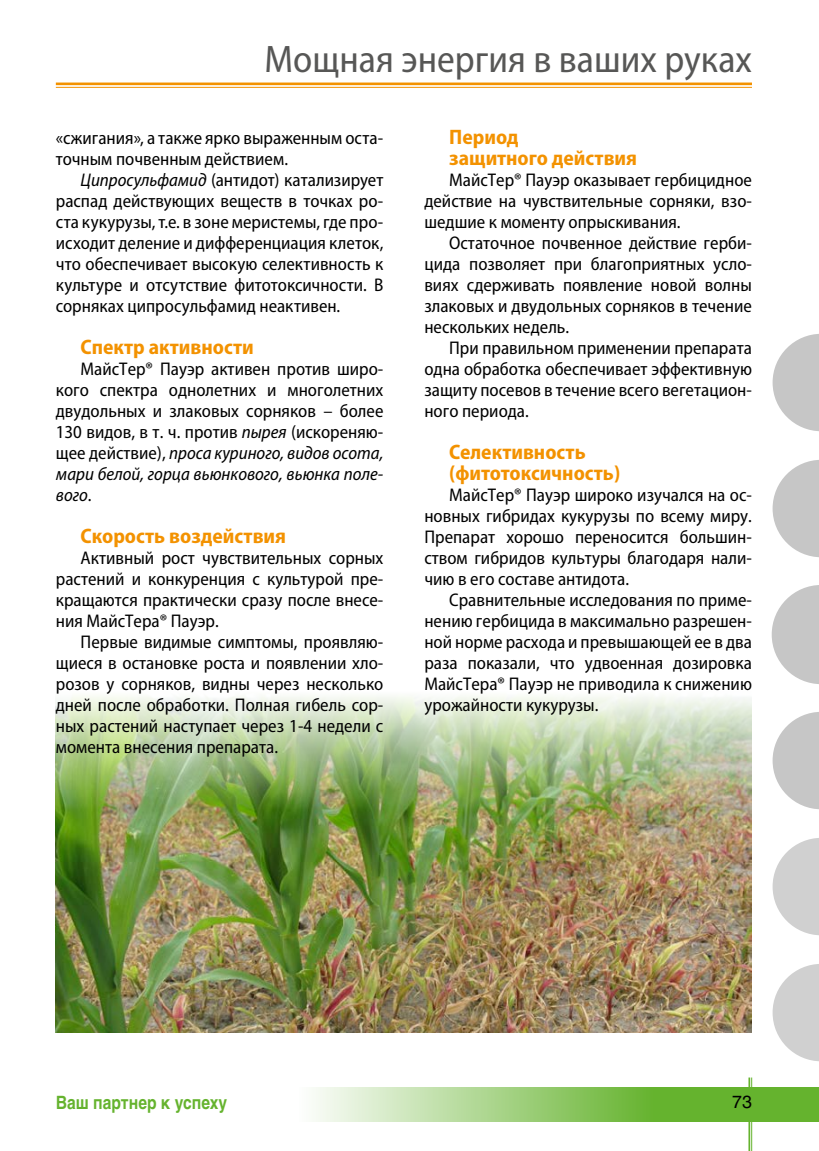
<style>
.page{position:relative;width:819px;height:1151px;background:#fff}
.page>*{position:absolute;margin:0;border:0;box-sizing:border-box;transform-origin:0 0}
.t1{font:semi-condensed 38.5px "Myriad Pro";color:#575756}
.t2{font:700 semi-condensed 21px/21px "Myriad Pro";color:#f39200}
.t3{font:semi-condensed 18.38px/21px "Myriad Pro";color:#000;text-align:justify}
.t4{font:700 18.38px "Helvetica C";color:#65b32e;scale:.85 1}
.t5{font:17.5px "Helios";color:#000}
.s1{font-style:italic}
</style>
<div class="page">
<svg style="left:315px;top:1087px;width:504px;height:34px;background:#96cb71"></svg>
<hr style="left:748px;top:1077px;width:2px;height:74px;background:#65b32e">
<hr style="left:751px;top:1077px;width:1px;height:74px;background:#65b32e">
<svg style="left:772px;top:838px;width:47px;height:97px"></svg>
<svg style="left:772px;top:964px;width:47px;height:97px"></svg>
<svg style="left:772px;top:712px;width:47px;height:97px"></svg>
<svg style="left:771px;top:585px;width:48px;height:99px"></svg>
<svg style="left:772px;top:460px;width:47px;height:97px"></svg>
<svg style="left:772px;top:334px;width:47px;height:97px"></svg>
<img style="left:56px;top:696px;width:696px;height:337px">
<hr style="left:56px;top:87px;width:696px;height:1px;background:#f39200">
<hr style="left:56px;top:83px;width:696px;height:2px;background:#f39200">
<h1 class="t1" style="left:264px;top:38px;width:489px">Мощная энергия в ваших руках</h1>
<p class="t3" style="left:56px;top:128px;width:329px">«сжигания», а также ярко выраженным оста&shy;точным почвенным действием.</p>
<p class="t3" style="left:56px;top:170px;width:329px;text-indent:25px"><span class="s1">Ципросульфамид</span> (антидот) катализирует распад действующих веществ в точках ро&shy;ста кукурузы, т.е. в зоне меристемы, где про&shy;исходит деление и дифференциация клеток, что обеспечивает высокую селективность к культуре и отсутствие фитотоксичности. В сорняках ципросульфамид неактивен.</p>
<p class="t2" style="left:81px;top:337px;width:175px">Спектр активности</p>
<p class="t3" style="left:56px;top:359px;width:329px;text-indent:25px">МайсТер® Пауэр активен против широ&shy;кого спектра однолетних и многолетних двудольных и злаковых сорняков – более 130 видов, в т. ч. против <span class="s1">пырея</span> (искореняю&shy;щее действие), <span class="s1">проса куриного, видов осота, мари белой, горца вьюнкового, вьюнка поле&shy;вого</span>.</p>
<p class="t2" style="left:81px;top:526px;width:207px">Скорость воздействия</p>
<p class="t3" style="left:56px;top:548px;width:329px;text-indent:25px">Активный рост чувствительных сорных растений и конкуренция с культурой пре&shy;кращаются практически сразу после внесе&shy;ния МайсТера® Пауэр.</p>
<p class="t3" style="left:56px;top:632px;width:329px;text-indent:25px">Первые видимые симптомы, проявляю&shy;щиеся в остановке роста и появлении хло&shy;розов у сорняков, видны через несколько дней после обработки. Полная гибель сор&shy;ных растений наступает через 1-4 недели с момента внесения препарата.</p>
<p class="t2" style="left:449px;top:127px;width:189px">Период<br>защитного действия</p>
<p class="t3" style="left:424px;top:170px;width:329px;text-indent:25px">МайсТер® Пауэр оказывает гербицидное действие на чувствительные сорняки, взо&shy;шедшие к моменту опрыскивания.</p>
<p class="t3" style="left:424px;top:233px;width:329px;text-indent:25px">Остаточное почвенное действие герби&shy;цида позволяет при благоприятных усло&shy;виях сдерживать появление новой волны злаковых и двудольных сорняков в течение нескольких недель.</p>
<p class="t3" style="left:424px;top:338px;width:329px;text-indent:25px">При правильном применении препарата одна обработка обеспечивает эффективную защиту посевов в течение всего вегетацион&shy;ного периода.</p>
<p class="t2" style="left:449px;top:442px;width:172px">Селективность (фитотоксичность)</p>
<p class="t3" style="left:424px;top:485px;width:329px;text-indent:25px">МайсТер® Пауэр широко изучался на ос&shy;новных гибридах кукурузы по всему миру.<br>Препарат хорошо переносится большин&shy;ством гибридов культуры благодаря нали&shy;чию в его составе антидота.</p>
<p class="t3" style="left:424px;top:590px;width:329px;text-indent:25px">Сравнительные исследования по приме&shy;нению гербицида в максимально разрешен&shy;ной норме расхода и превышающей ее в два раза показали, что удвоенная дозировка МайсТера® Пауэр не приводила к снижению урожайности кукурузы.</p>
<p class="t4" style="left:56px;top:1092px;width:203px">Ваш партнер к успеху</p>
<p class="t5" style="left:732px;top:1092px;width:21px">73</p>
</div>
